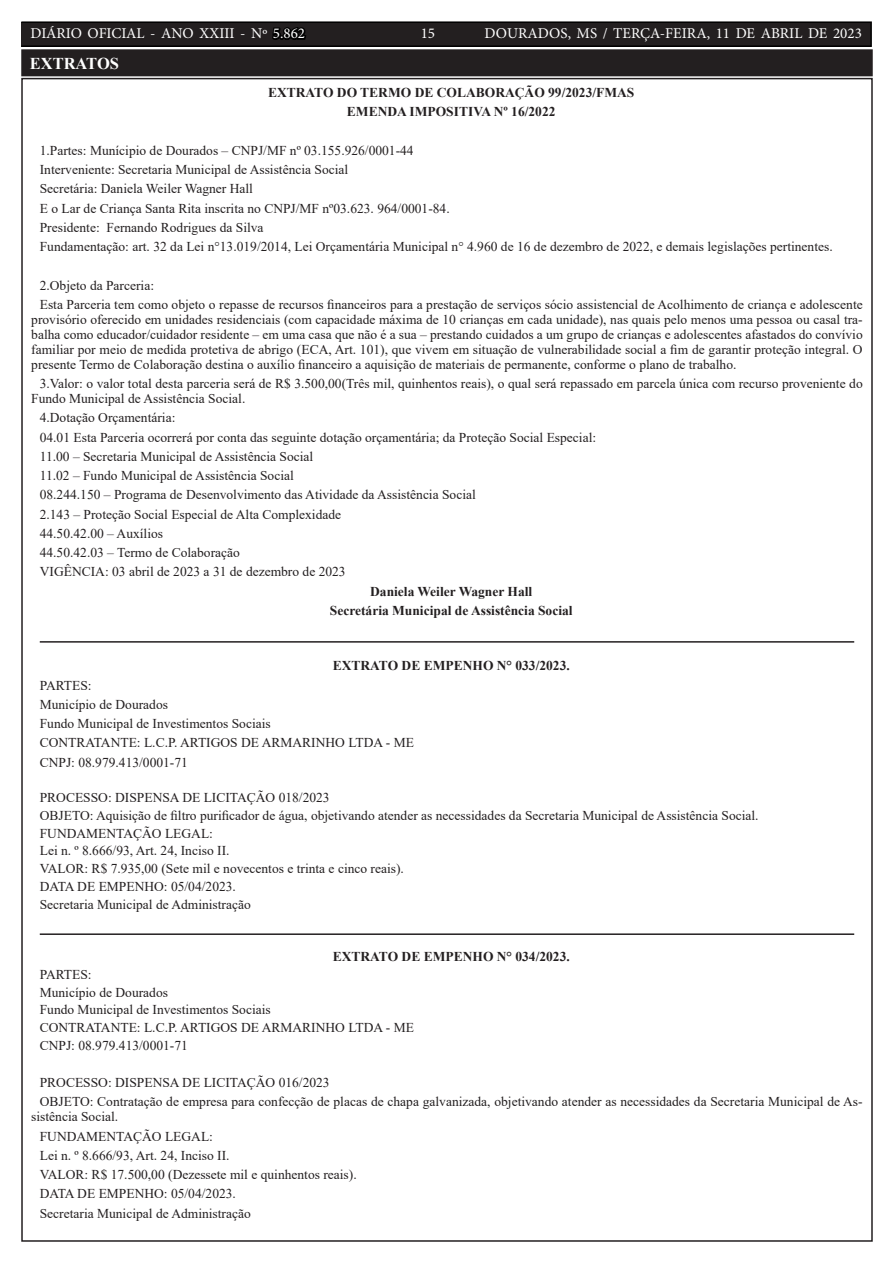
<style>
.page{position:relative;width:893px;height:1263px;background:#fff}
.page>*{position:absolute;margin:0;border:0;box-sizing:border-box;transform-origin:0 0}
.TEXTO{font:700 16.5px "Times New Roman";color:#fff}
.t1{font:15px "Minion Pro";color:#fff}
.TEXTO-2{font:13.5px/15px "Times New Roman";color:#231f20}
.TEXTO-3{font:700 13.5px "Times New Roman";color:#231f20}
.s1{color:#000}
</style>
<div class="page">
<div style="left:21px;top:22px;width:850px;height:24px;background:#231f20"></div>
<div style="left:21px;top:21px;width:851px;height:26px;border:2px solid #000"></div>
<hr style="left:40px;top:641px;width:814px;height:2px;background:#231f20">
<hr style="left:40px;top:933px;width:814px;height:2px;background:#231f20">
<div style="left:23px;top:51px;width:848px;height:23px;background:#231f20"></div>
<div style="left:21px;top:49px;width:852px;height:27px;border:4px solid #231f20"></div>
<p class="t1" style="left:31px;top:24px;width:276px">DIÁRIO OFICIAL - ANO XXIII - Nº <span class="s1">5.862</span></p>
<p class="t1" style="left:421px;top:24px;width:16px">15</p>
<p class="t1" style="left:485px;top:24px;width:379px">DOURADOS, MS / TERÇA-FEIRA, 11 DE ABRIL DE 2023</p>
<p class="TEXTO" style="left:30px;top:52px;width:91px">EXTRATOS</p>
<p class="TEXTO-3" style="left:268px;top:83px;width:368px">EXTRATO DO TERMO DE COLABORAÇÃO 99/2023/FMAS</p>
<p class="TEXTO-3" style="left:347px;top:102px;width:210px">EMENDA IMPOSITIVA Nº 16/2022</p>
<p class="TEXTO-2" style="left:40px;top:142px;width:375px">1.Partes: Munícipio de Dourados – CNPJ/MF nº 03.155.926/0001-44</p>
<p class="TEXTO-2" style="left:40px;top:162px;width:310px">Interveniente: Secretaria Municipal de Assistência Social</p>
<p class="TEXTO-2" style="left:40px;top:181px;width:215px">Secretária: Daniela Weiler Wagner Hall</p>
<p class="TEXTO-2" style="left:40px;top:200px;width:411px">E o Lar de Criança Santa Rita inscrita no CNPJ/MF nº03.623. 964/0001-84.</p>
<p class="TEXTO-2" style="left:40px;top:219px;width:225px">Presidente: Fernando Rodrigues da Silva</p>
<p class="TEXTO-2" style="left:40px;top:239px;width:794px">Fundamentação: art. 32 da Lei n°13.019/2014, Lei Orçamentária Municipal n° 4.960 de 16 de dezembro de 2022, e demais legislações pertinentes.</p>
<p class="TEXTO-2" style="left:40px;top:277px;width:116px">2.Objeto da Parceria:</p>
<p class="TEXTO-2" style="left:31px;top:296px;width:833px;text-align:justify;text-indent:9px">Esta Parceria tem como objeto o repasse de recursos financeiros para a prestação de serviços sócio assistencial de Acolhimento de criança e adolescente provisório oferecido em unidades residenciais (com capacidade máxima de 10 crianças em cada unidade), nas quais pelo menos uma pessoa ou casal tra&shy;balha como educador/cuidador residente – em uma casa que não é a sua – prestando cuidados a um grupo de crianças e adolescentes afastados do convívio familiar por meio de medida protetiva de abrigo (ECA, Art. 101), que vivem em situação de vulnerabilidade social a fim de garantir proteção integral. O presente Termo de Colaboração destina o auxílio financeiro a aquisição de materiais de permanente, conforme o plano de trabalho.</p>
<p class="TEXTO-2" style="left:31px;top:376px;width:833px;text-indent:9px">3.Valor: o valor total desta parceria será de R$ 3.500,00(Três mil, quinhentos reais), o qual será repassado em parcela única com recurso proveniente do<br>Fundo Municipal de Assistência Social.</p>
<p class="TEXTO-2" style="left:40px;top:410px;width:137px">4.Dotação Orçamentária:</p>
<p class="TEXTO-2" style="left:40px;top:429px;width:558px">04.01 Esta Parceria ocorrerá por conta das seguinte dotação orçamentária; da Proteção Social Especial:</p>
<p class="TEXTO-2" style="left:40px;top:448px;width:275px">11.00 – Secretaria Municipal de Assistência Social</p>
<p class="TEXTO-2" style="left:40px;top:468px;width:256px">11.02 – Fundo Municipal de Assistência Social</p>
<p class="TEXTO-2" style="left:40px;top:487px;width:438px">08.244.150 – Programa de Desenvolvimento das Atividade da Assistência Social</p>
<p class="TEXTO-2" style="left:40px;top:506px;width:303px">2.143 – Proteção Social Especial de Alta Complexidade</p>
<p class="TEXTO-2" style="left:40px;top:525px;width:125px">44.50.42.00 – Auxílios</p>
<p class="TEXTO-2" style="left:40px;top:545px;width:202px">44.50.42.03 – Termo de Colaboração</p>
<p class="TEXTO-2" style="left:40px;top:564px;width:307px">VIGÊNCIA: 03 abril de 2023 a 31 de dezembro de 2023</p>
<p class="TEXTO-3" style="left:370px;top:581px;width:164px">Daniela Weiler Wagner Hall</p>
<p class="TEXTO-3" style="left:330px;top:601px;width:244px">Secretária Municipal de Assistência Social</p>
<p class="TEXTO-3" style="left:333px;top:656px;width:239px">EXTRATO DE EMPENHO N° 033/2023.</p>
<p class="TEXTO-2" style="left:40px;top:677px;width:53px">PARTES:</p>
<p class="TEXTO-2" style="left:40px;top:696px;width:130px">Município de Dourados</p>
<p class="TEXTO-2" style="left:40px;top:716px;width:232px">Fundo Municipal de Investimentos Sociais</p>
<p class="TEXTO-2" style="left:40px;top:735px;width:376px">CONTRATANTE: L.C.P. ARTIGOS DE ARMARINHO LTDA - ME</p>
<p class="TEXTO-2" style="left:40px;top:754px;width:150px">CNPJ: 08.979.413/0001-71</p>
<p class="TEXTO-2" style="left:40px;top:790px;width:291px">PROCESSO: DISPENSA DE LICITAÇÃO 018/2023</p>
<p class="TEXTO-2" style="left:40px;top:807px;width:720px">OBJETO: Aquisição de filtro purificador de água, objetivando atender as necessidades da Secretaria Municipal de Assistência Social.</p>
<p class="TEXTO-2" style="left:40px;top:825px;width:175px">FUNDAMENTAÇÃO LEGAL:</p>
<p class="TEXTO-2" style="left:40px;top:843px;width:191px">Lei n. º 8.666/93, Art. 24, Inciso II.</p>
<p class="TEXTO-2" style="left:40px;top:861px;width:366px">VALOR: R$ 7.935,00 (Sete mil e novecentos e trinta e cinco reais).</p>
<p class="TEXTO-2" style="left:40px;top:878px;width:198px">DATA DE EMPENHO: 05/04/2023.</p>
<p class="TEXTO-2" style="left:40px;top:896px;width:213px">Secretaria Municipal de Administração</p>
<p class="TEXTO-3" style="left:333px;top:947px;width:239px">EXTRATO DE EMPENHO N° 034/2023.</p>
<p class="TEXTO-2" style="left:40px;top:966px;width:53px">PARTES:</p>
<p class="TEXTO-2" style="left:40px;top:984px;width:130px">Município de Dourados</p>
<p class="TEXTO-2" style="left:40px;top:1002px;width:232px">Fundo Municipal de Investimentos Sociais</p>
<p class="TEXTO-2" style="left:40px;top:1020px;width:376px">CONTRATANTE: L.C.P. ARTIGOS DE ARMARINHO LTDA - ME</p>
<p class="TEXTO-2" style="left:40px;top:1037px;width:150px">CNPJ: 08.979.413/0001-71</p>
<p class="TEXTO-2" style="left:40px;top:1074px;width:291px">PROCESSO: DISPENSA DE LICITAÇÃO 016/2023</p>
<p class="TEXTO-2" style="left:31px;top:1094px;width:833px;text-indent:9px">OBJETO: Contratação de empresa para confecção de placas de chapa galvanizada, objetivando atender as necessidades da Secretaria Municipal de As&shy;sistência Social.</p>
<p class="TEXTO-2" style="left:40px;top:1128px;width:175px">FUNDAMENTAÇÃO LEGAL:</p>
<p class="TEXTO-2" style="left:40px;top:1147px;width:191px">Lei n. º 8.666/93, Art. 24, Inciso II.</p>
<p class="TEXTO-2" style="left:40px;top:1166px;width:318px">VALOR: R$ 17.500,00 (Dezessete mil e quinhentos reais).</p>
<p class="TEXTO-2" style="left:40px;top:1186px;width:198px">DATA DE EMPENHO: 05/04/2023.</p>
<p class="TEXTO-2" style="left:40px;top:1205px;width:213px">Secretaria Municipal de Administração</p>
</div>
